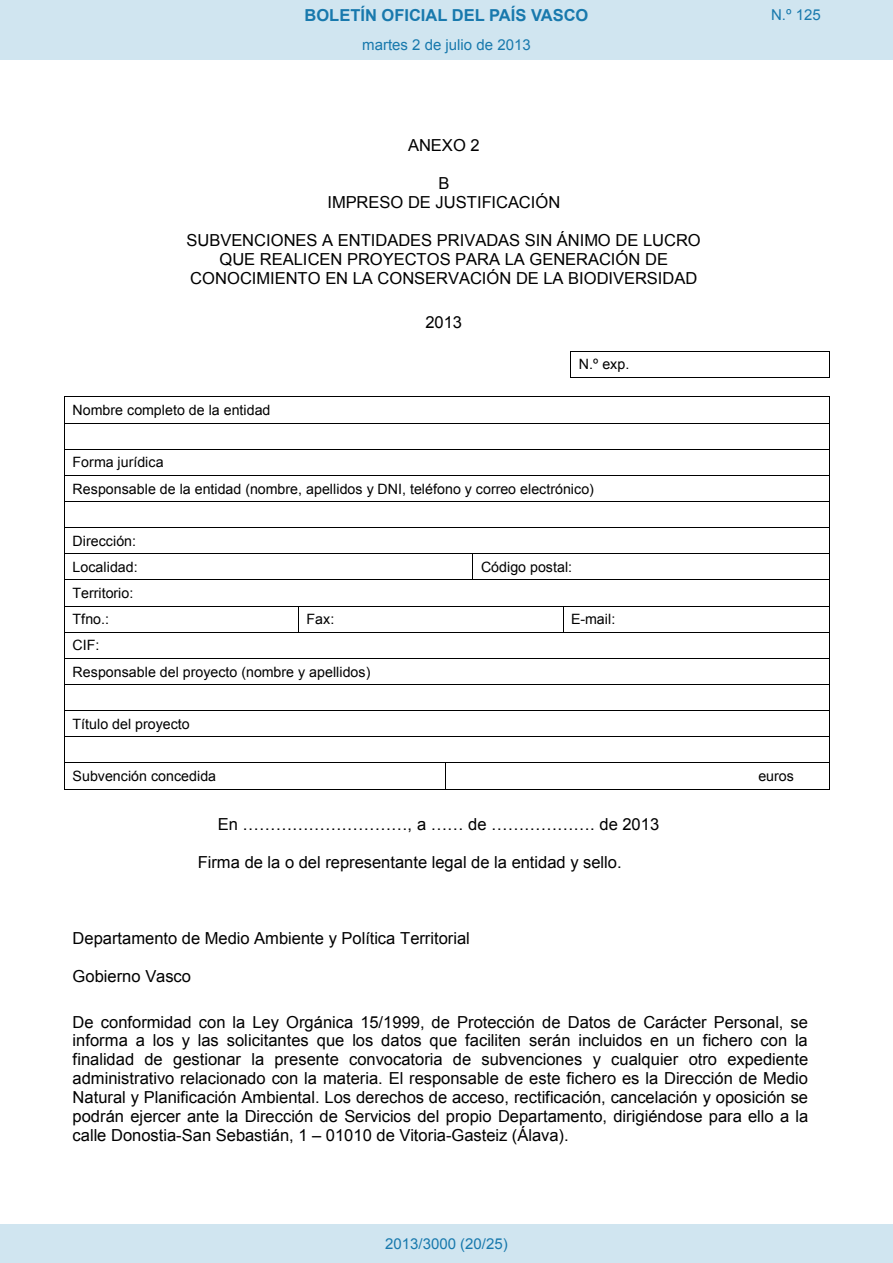
<style>
.page{position:relative;width:893px;height:1263px;background:#fff}
.page>*{position:absolute;margin:0;border:0;box-sizing:border-box;transform-origin:0 0}
.t1{font:16.5px/18.9px "Arial";letter-spacing:-.005em;color:#000;text-align:center}
.t2{font:700 16.5px "Arial";color:#1879ad}
.Paginacion_Centro{font:15px "Arial";color:#1879ad}
.t3{font:14.25px/26.1px "Arial";color:#000}
</style>
<div class="page">
<hr style="left:571px;top:351px;width:258px;height:1px;background:#000">
<svg style="left:570px;top:351px;width:1px;height:27px"></svg>
<hr style="left:571px;top:377px;width:258px;height:1px;background:#000">
<svg style="left:829px;top:351px;width:1px;height:27px"></svg>
<hr style="left:65px;top:396px;width:764px;height:1px;background:#000">
<hr style="left:65px;top:423px;width:764px;height:1px;background:#000">
<hr style="left:65px;top:449px;width:764px;height:1px;background:#000">
<hr style="left:65px;top:475px;width:764px;height:1px;background:#000">
<hr style="left:65px;top:501px;width:764px;height:1px;background:#000">
<hr style="left:65px;top:527px;width:764px;height:1px;background:#000">
<hr style="left:65px;top:553px;width:408px;height:1px;background:#000">
<hr style="left:473px;top:553px;width:356px;height:1px;background:#000">
<hr style="left:65px;top:580px;width:408px;height:1px;background:#000">
<hr style="left:473px;top:580px;width:356px;height:1px;background:#000">
<hr style="left:65px;top:606px;width:233px;height:1px;background:#000">
<hr style="left:299px;top:606px;width:264px;height:1px;background:#000">
<hr style="left:563px;top:606px;width:266px;height:1px;background:#000">
<hr style="left:65px;top:632px;width:233px;height:1px;background:#000">
<svg style="left:298px;top:606px;width:1px;height:27px"></svg>
<hr style="left:299px;top:632px;width:264px;height:1px;background:#000">
<svg style="left:563px;top:607px;width:1px;height:25px"></svg>
<hr style="left:563px;top:632px;width:266px;height:1px;background:#000">
<hr style="left:65px;top:658px;width:764px;height:1px;background:#000">
<hr style="left:65px;top:684px;width:764px;height:1px;background:#000">
<hr style="left:65px;top:710px;width:764px;height:1px;background:#000">
<hr style="left:65px;top:736px;width:764px;height:1px;background:#000">
<hr style="left:65px;top:762px;width:380px;height:1px;background:#000">
<hr style="left:445px;top:762px;width:384px;height:1px;background:#000">
<svg style="left:64px;top:396px;width:1px;height:394px"></svg>
<hr style="left:65px;top:789px;width:380px;height:1px;background:#000">
<svg style="left:445px;top:763px;width:1px;height:26px"></svg>
<hr style="left:445px;top:789px;width:384px;height:1px;background:#000">
<svg style="left:829px;top:396px;width:1px;height:394px"></svg>
<div style="left:0;top:0;width:893px;height:60px;background:#d0e5f0"></div>
<div style="left:0;top:1225px;width:893px;height:38px;background:#d0e5f0"></div>
<p class="t2" style="left:305px;top:4px;width:285px">BOLETÍN OFICIAL DEL PAÍS VASCO</p>
<p class="Paginacion_Centro" style="left:771px;top:5px;width:51px">N.º 125</p>
<p class="Paginacion_Centro" style="left:362px;top:35px;width:170px">martes 2 de julio de 2013</p>
<p class="t1" style="left:408px;top:136px;width:73px">ANEXO 2</p>
<p class="t1" style="left:327px;top:174px;width:234px">B<br>IMPRESO DE JUSTIFICACIÓN</p>
<p class="t1" style="left:187px;top:231px;width:516px">SUBVENCIONES A ENTIDADES PRIVADAS SIN ÁNIMO DE LUCRO<br>QUE REALICEN PROYECTOS PARA LA GENERACIÓN DE<br>CONOCIMIENTO EN LA CONSERVACIÓN DE LA BIODIVERSIDAD</p>
<p class="t1" style="left:425px;top:313px;width:38px">2013</p>
<p class="t3" style="left:579px;top:351px;width:52px">N.º exp.</p>
<p class="t3" style="left:73px;top:397px;width:199px">Nombre completo de la entidad</p>
<p class="t3" style="left:73px;top:449px;width:523px">Forma jurídica<br>Responsable de la entidad (nombre, apellidos y DNI, teléfono y correo electrónico)</p>
<p class="t3" style="left:73px;top:528px;width:67px">Dirección:<br>Localidad:</p>
<p class="t3" style="left:481px;top:554px;width:93px">Código postal:</p>
<p class="t3" style="left:73px;top:580px;width:62px">Territorio:<br>Tfno.:</p>
<p class="t3" style="left:307px;top:606px;width:29px">Fax:</p>
<p class="t3" style="left:571px;top:606px;width:46px">E-mail:</p>
<p class="t3" style="left:73px;top:632px;width:299px">CIF:<br>Responsable del proyecto (nombre y apellidos)</p>
<p class="t3" style="left:73px;top:711px;width:119px">Título del proyecto</p>
<p class="t3" style="left:73px;top:763px;width:145px">Subvención concedida</p>
<p class="t3" style="left:758px;top:763px;width:37px">euros</p>
<p class="t1" style="left:218px;top:815px;width:443px">En …………………………, a …… de ………………. de 2013</p>
<p class="t1" style="left:198px;top:853px;width:425px">Firma de la o del representante legal de la entidad y sello.</p>
<p class="t1" style="left:73px;top:929px;width:399px">Departamento de Medio Ambiente y Política Territorial</p>
<p class="t1" style="left:73px;top:967px;width:120px">Gobierno Vasco</p>
<p class="t1" style="left:73px;top:1012px;width:737px;text-align:justify">De conformidad con la Ley Orgánica 15/1999, de Protección de Datos de Carácter Personal, se informa a los y las solicitantes que los datos que faciliten serán incluidos en un fichero con la finalidad de gestionar la presente convocatoria de subvenciones y cualquier otro expediente administrativo relacionado con la materia. El responsable de este fichero es la Dirección de Medio Natural y Planificación Ambiental. Los derechos de acceso, rectificación, cancelación y oposición se podrán ejercer ante la Dirección de Servicios del propio Departamento, dirigiéndose para ello a la calle Donostia-San Sebastián, 1 – 01010 de Vitoria-Gasteiz (Álava).</p>
<p class="Paginacion_Centro" style="left:385px;top:1234px;width:124px">2013/3000 (20/25)</p>
</div>
